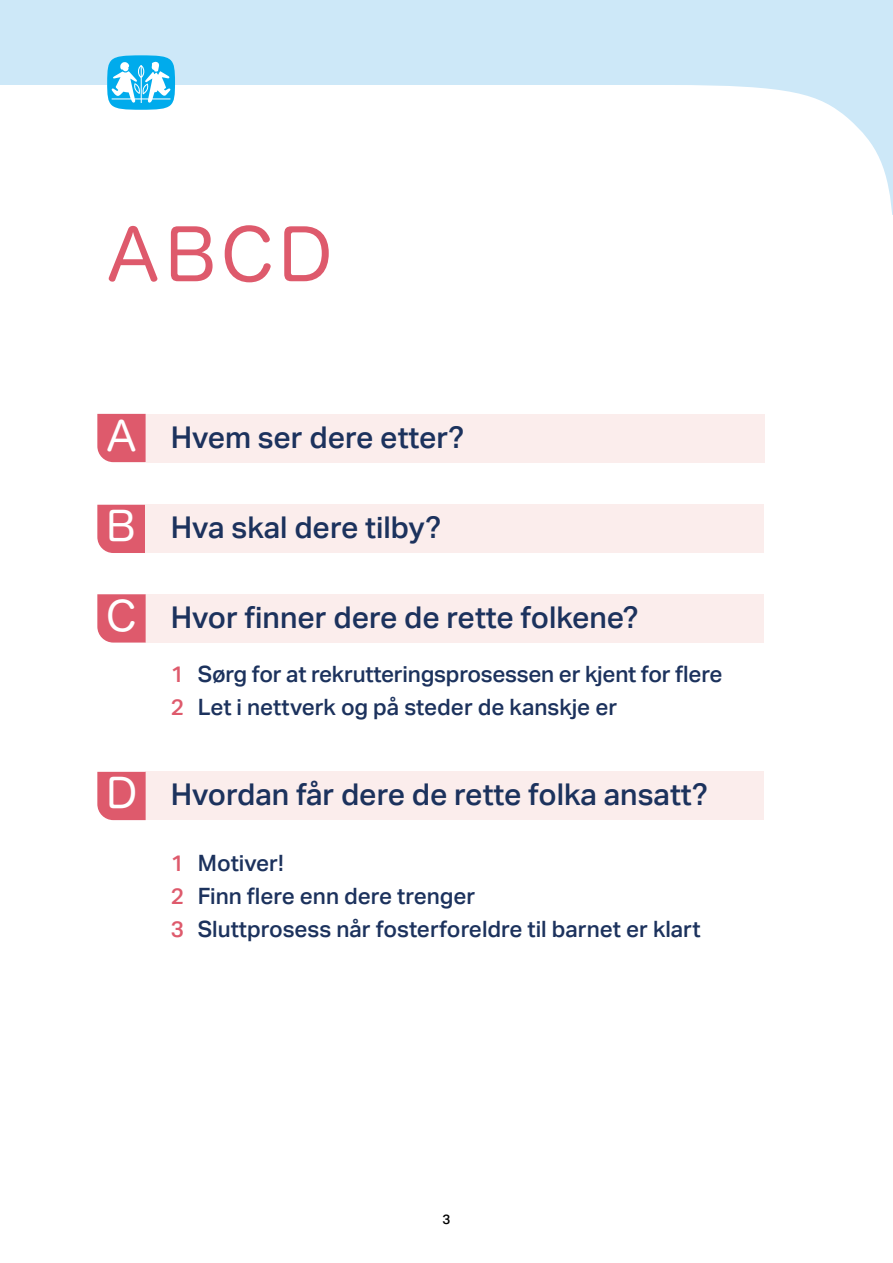
<style>
.page{position:relative;width:893px;height:1263px;background:#fff}
.page>*{position:absolute;margin:0;border:0;box-sizing:border-box;transform-origin:0 0}
.t1{font:70.5px "Hira Maru Pro N W4";color:#de5a6c}
.t2{font:500 30px "Aktiv Grotesk";color:#1c325d}
.t3{font:500 22.5px/33px "Aktiv Grotesk";color:#1c325d}
.t4{font:500 13.5px "Aktiv Grotesk";color:#000}
.s1{font-family:"Hira Maru Pro N W4";font-weight:400;font-size:40.5px;color:#fff}
.s2{color:#de5a6c}
</style>
<div class="page">
<div style="left:0;top:0;width:893px;height:215px;background:#cde8f8"></div>
<div style="left:0;top:85px;width:892px;height:130px;background:#fff"></div>
<svg style="left:107px;top:55px;width:68px;height:55px"></svg>
<div style="left:97px;top:505px;width:49px;height:48px;background:#de5a6c"></div>
<div style="left:146px;top:414px;width:619px;height:48px;background:#fbedec"></div>
<div style="left:146px;top:505px;width:618px;height:48px;background:#fbedec"></div>
<div style="left:146px;top:594px;width:618px;height:48px;background:#fbedec"></div>
<div style="left:146px;top:772px;width:618px;height:48px;background:#fbedec"></div>
<div style="left:97px;top:772px;width:49px;height:48px;background:#de5a6c"></div>
<svg style="left:97px;top:594px;width:49px;height:48px"></svg>
<div style="left:97px;top:414px;width:49px;height:48px;background:#de5a6c"></div>
<h1 class="t1" style="left:106px;top:193px;width:228px">ABCD</h1>
<h2 class="t2" style="left:106px;top:420px;width:359px"><span class="s1">A</span> Hvem ser dere etter?</h2>
<h2 class="t2" style="left:106px;top:510px;width:336px"><span class="s1">B</span> Hva skal dere tilby?</h2>
<h2 class="t2" style="left:106px;top:600px;width:534px"><span class="s1">C</span> Hvor finner dere de rette folkene?</h2>
<p class="t3" style="left:171px;top:658px;width:553px"><span class="s2">1</span> Sørg for at rekrutteringsprosessen er kjent for flere<br><span class="s2">2</span> Let i nettverk og på steder de kanskje er</p>
<h2 class="t2" style="left:106px;top:777px;width:603px"><span class="s1">D</span> Hvordan får dere de rette folka ansatt?</h2>
<p class="t3" style="left:171px;top:847px;width:531px"><span class="s2">1</span> Motiver!<br><span class="s2">2</span> Finn flere enn dere trenger<br><span class="s2">3</span> Sluttprosess når fosterforeldre til barnet er klart</p>
<p class="t4" style="left:442px;top:1211px;width:9px">3</p>
</div>
